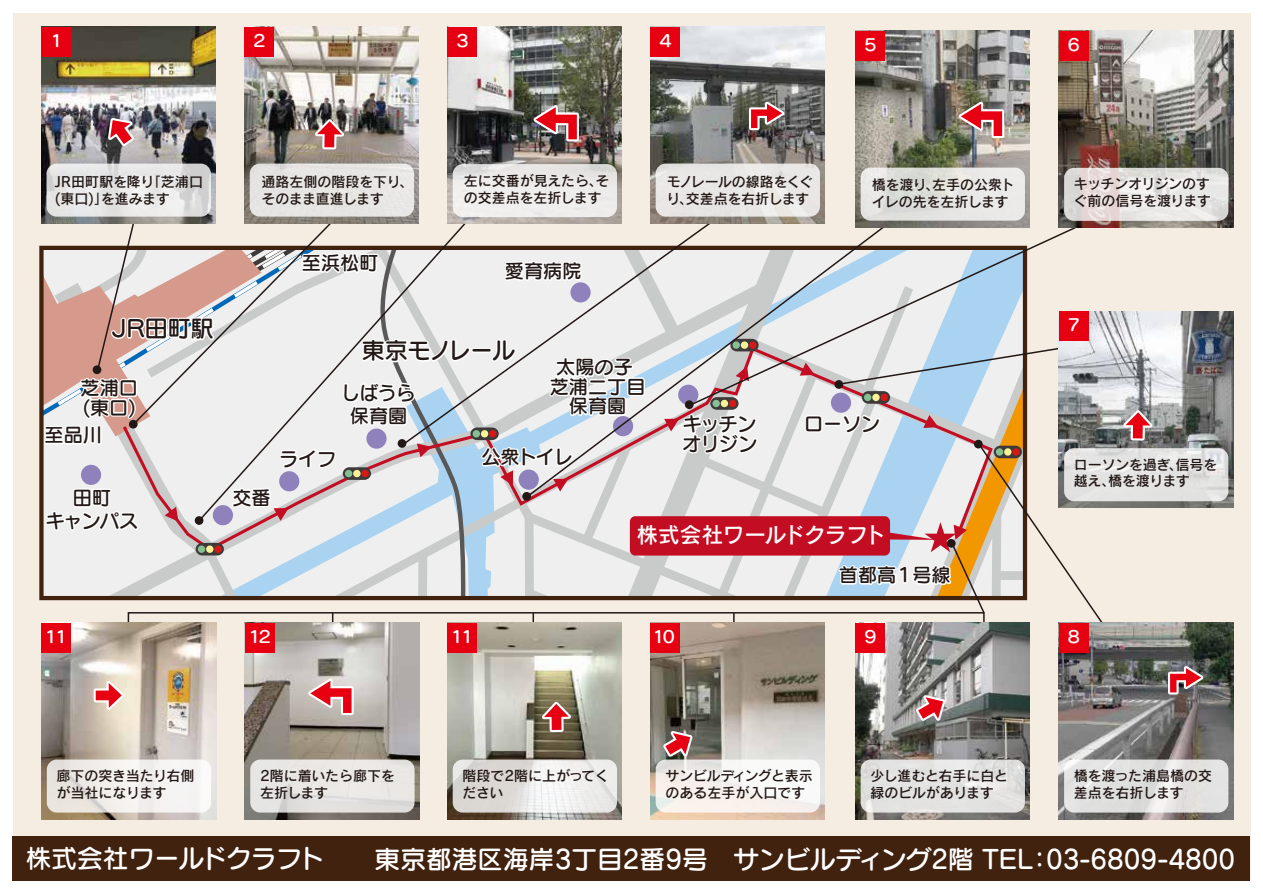
<style>
.page{position:relative;width:1263px;height:893px;background:#fff}
.page>*{position:absolute;margin:0;border:0;box-sizing:border-box;transform-origin:0 0}
.t1{font:25.65px "Seurat Pro DB";color:#fff}
.t2{font:23.1px "Seurat Pro DB";letter-spacing:-.045em;color:#221815}
.t3{font:23.1px "Seurat Pro DB";color:#221815}
.t4{font:21.75px "Rodin Pro DB";letter-spacing:-.03em;color:#fff}
.t5{font:19.2px/19.5px "Seurat Pro DB";color:#221815;text-align:center}
.t6{font:19.2px/19.5px "Seurat Pro DB";letter-spacing:-.03em;color:#221815}
.t7{font:16.5px "Seurat Pro DB";letter-spacing:-.12em;color:#fff;scale:1.19 1}
.t8{font:13.95px/16.8px "Rodin Pro DB";color:#221815}
.t9{font:13.95px/16.8px "Rodin Pro DB";letter-spacing:-.03em;color:#221815}
.t10{font:13.95px/16.8px "Rodin Pro DB";letter-spacing:-.025em;color:#221815}
</style>
<div class="page">
<div style="left:13px;top:13px;width:1237px;height:867px;background:#f5ede1"></div>
<svg style="left:41px;top:219px;width:1066px;height:413px"></svg>
<img style="left:244px;top:27px;width:175px;height:196px">
<div style="left:250px;top:164px;width:164px;height:53px;background:#e7e6e3;border-radius:10px"></div>
<div style="left:244px;top:27px;width:30px;height:29px;background:#e60012"></div>
<svg style="left:307px;top:115px;width:41px;height:37px;background:#a47371"></svg>
<img style="left:41px;top:27px;width:175px;height:196px">
<svg style="left:47px;top:164px;width:164px;height:53px;fill:#e7e7e8"></svg>
<div style="left:41px;top:27px;width:30px;height:29px;background:#e60012"></div>
<svg style="left:105px;top:115px;width:33px;height:35px"></svg>
<img style="left:447px;top:27px;width:175px;height:196px">
<svg style="left:453px;top:164px;width:164px;height:53px;fill:#eeedeb"></svg>
<div style="left:447px;top:27px;width:30px;height:29px;background:#e60012"></div>
<svg style="left:530px;top:99px;width:51px;height:45px;background:#955d5d"></svg>
<img style="left:650px;top:27px;width:175px;height:196px">
<div style="left:656px;top:164px;width:164px;height:53px;background:#e9e7e5;border-radius:10px"></div>
<div style="left:650px;top:27px;width:30px;height:29px;background:#e60012"></div>
<svg style="left:747px;top:96px;width:41px;height:36px"></svg>
<img style="left:1059px;top:31px;width:174px;height:197px">
<svg style="left:1064px;top:168px;width:164px;height:53px"></svg>
<div style="left:1059px;top:31px;width:29px;height:30px;background:#e60012"></div>
<img style="left:855px;top:31px;width:175px;height:196px">
<svg style="left:861px;top:168px;width:164px;height:53px;fill:#e7e6e4"></svg>
<div style="left:855px;top:31px;width:30px;height:29px;background:#e60012"></div>
<svg style="left:955px;top:96px;width:51px;height:44px;background:#af736f"></svg>
<img style="left:1059px;top:623px;width:174px;height:196px">
<svg style="left:1064px;top:759px;width:164px;height:54px;fill:#e2e1e1"></svg>
<div style="left:1059px;top:623px;width:29px;height:29px;background:#e60012"></div>
<svg style="left:1166px;top:660px;width:41px;height:37px;background:#956569"></svg>
<img style="left:1059px;top:311px;width:174px;height:197px">
<svg style="left:1064px;top:448px;width:164px;height:53px;fill:#e3e3e3"></svg>
<div style="left:1059px;top:311px;width:29px;height:30px;background:#e60012"></div>
<svg style="left:1115px;top:406px;width:41px;height:37px;background:#a98083"></svg>
<img style="left:855px;top:623px;width:175px;height:196px">
<div style="left:861px;top:759px;width:164px;height:54px;background:#e3e2e2;border-radius:10px"></div>
<div style="left:855px;top:623px;width:30px;height:29px;background:#e60012"></div>
<svg style="left:912px;top:691px;width:36px;height:34px"></svg>
<img style="left:650px;top:623px;width:175px;height:196px">
<svg style="left:656px;top:759px;width:164px;height:54px;fill:#f8f2ed"></svg>
<div style="left:650px;top:623px;width:30px;height:29px;background:#e60012"></div>
<svg style="left:659px;top:727px;width:37px;height:33px"></svg>
<img style="left:447px;top:623px;width:175px;height:196px">
<svg style="left:453px;top:759px;width:164px;height:54px"></svg>
<div style="left:447px;top:623px;width:30px;height:29px;background:#e60012"></div>
<svg style="left:534px;top:698px;width:41px;height:36px"></svg>
<img style="left:41px;top:623px;width:175px;height:196px">
<div style="left:47px;top:759px;width:164px;height:54px;background:linear-gradient(to right,#e6e2dc,#faf9fa);border-radius:10px"></div>
<div style="left:41px;top:623px;width:30px;height:29px;background:#e60012"></div>
<svg style="left:91px;top:673px;width:37px;height:41px"></svg>
<img style="left:245px;top:623px;width:174px;height:196px">
<div style="left:250px;top:759px;width:165px;height:54px;background:linear-gradient(to bottom,#eceae6,#e0dfde);border-radius:10px"></div>
<div style="left:245px;top:623px;width:30px;height:29px;background:#e60012"></div>
<svg style="left:304px;top:673px;width:52px;height:44px;background:#d59999"></svg>
<div style="left:13px;top:836px;width:1237px;height:44px;background:#41220f"></div>
<p class="t7" style="left:50px;top:30px;width:12px">1</p>
<p class="t7" style="left:253px;top:30px;width:12px">2</p>
<p class="t7" style="left:456px;top:30px;width:12px">3</p>
<p class="t7" style="left:659px;top:30px;width:12px">4</p>
<p class="t7" style="left:864px;top:34px;width:12px">5</p>
<p class="t8" style="left:55px;top:173px;width:150px">JR田町駅を降り「芝浦口(東口)」を進みます</p>
<h2 class="t3" style="left:112px;top:313px;width:104px">JR田町駅</h2>
<h3 class="t5" style="left:81px;top:378px;width:59px;text-align:left">芝浦口(東口)</h3>
<h3 class="t5" style="left:45px;top:425px;width:59px">至品川</h3>
<p class="t8" style="left:261px;top:173px;width:153px">通路左側の階段を下り、そのまま直進します</p>
<h3 class="t5" style="left:302px;top:253px;width:78px">至浜松町</h3>
<p class="t8" style="left:464px;top:172px;width:147px">左に交番が見えたら、その交差点を左折します</p>
<h3 class="t5" style="left:505px;top:261px;width:78px">愛育病院</h3>
<h3 class="t5" style="left:279px;top:448px;width:58px">ライフ</h3>
<h2 class="t2" style="left:362px;top:335px;width:155px">東京モノレール</h2>
<h3 class="t5" style="left:341px;top:381px;width:76px;line-height:23px">しばうら保育園</h3>
<h3 class="t5" style="left:550px;top:357px;width:97px">太陽の子芝浦二丁目保育園</h3>
<h3 class="t5" style="left:481px;top:447px;width:93px">公衆トイレ</h3>
<p class="t8" style="left:666px;top:173px;width:148px">モノレールの線路をくぐり、交差点を右折します</p>
<p class="t8" style="left:871px;top:176px;width:145px">橋を渡り、左手の公衆トイレの先を左折します</p>
<h3 class="t6" style="left:682px;top:414px;width:77px">キッチンオリジン</h3>
<h3 class="t5" style="left:804px;top:413px;width:78px">ローソン</h3>
<h3 class="t5" style="left:73px;top:487px;width:40px">田町</h3>
<h3 class="t5" style="left:232px;top:487px;width:40px">交番</h3>
<h3 class="t5" style="left:46px;top:510px;width:94px">キャンパス</h3>
<h3 class="t4" style="left:636px;top:521px;width:251px">株式会社ワールドクラフト</h3>
<h3 class="t5" style="left:839px;top:565px;width:113px">首都高１号線</h3>
<p class="t7" style="left:45px;top:626px;width:21px">11</p>
<p class="t7" style="left:248px;top:626px;width:21px">12</p>
<p class="t7" style="left:450px;top:626px;width:21px">11</p>
<p class="t7" style="left:652px;top:626px;width:21px">10</p>
<p class="t7" style="left:864px;top:626px;width:12px">9</p>
<p class="t8" style="left:57px;top:767px;width:139px">廊下の突き当たり右側が当社になります</p>
<p class="t8" style="left:260px;top:767px;width:137px">2階に着いたら廊下を左折します</p>
<p class="t8" style="left:462px;top:767px;width:148px">階段で2階に上がってください</p>
<p class="t8" style="left:665px;top:767px;width:149px">サンビルディングと表示のある左手が入口です</p>
<p class="t9" style="left:870px;top:767px;width:139px">少し進むと右手に白と緑のビルがあります</p>
<p class="t7" style="left:1067px;top:34px;width:12px">6</p>
<p class="t9" style="left:1073px;top:175px;width:139px">キッチンオリジンのすぐ前の信号を渡ります</p>
<p class="t7" style="left:1067px;top:314px;width:12px">7</p>
<p class="t10" style="left:1074px;top:455px;width:145px">ローソンを過ぎ、信号を越え、橋を渡ります</p>
<p class="t7" style="left:1067px;top:626px;width:12px">8</p>
<p class="t8" style="left:1074px;top:767px;width:140px">橋を渡った浦島橋の交差点を右折します</p>
<h1 class="t1" style="left:26px;top:841px;width:299px">株式会社ワールドクラフト</h1>
<h1 class="t1" style="left:375px;top:842px;width:862px">東京都港区海岸3丁目2番9号　サンビルディング2階 TEL：03-6809-4800</h1>
</div>
